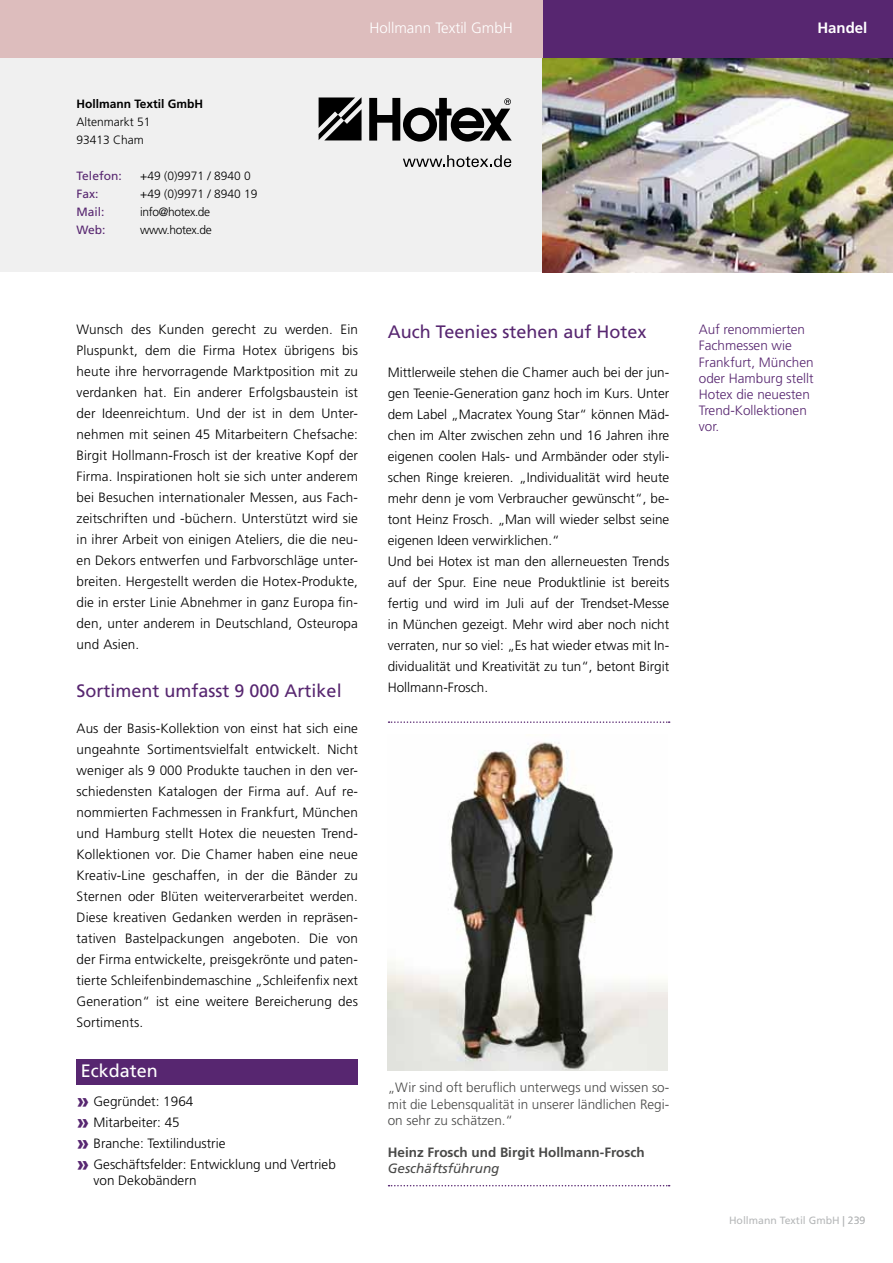
<style>
.page{position:relative;width:893px;height:1263px;background:#fff}
.page>*{position:absolute;margin:0;border:0;box-sizing:border-box;transform-origin:0 0}
.t1{font:18px "Frutiger LT Std";color:#572670}
.t2{font:18px "Frutiger LT Std";color:#fff}
.t3{font:300 15px "Frutiger LT Std";color:#fff}
.t4{font:700 15px "Frutiger LT Std";color:#fff}
.t5{font:300 13.5px/21px "Frutiger LT Std";color:#000;text-align:justify}
.t6{font:300 13.5px/16.2px "Frutiger LT Std";color:#494948;text-align:justify}
.t7{font:300 13.5px/16.2px "Frutiger LT Std";color:#572670}
.t8{font:700 13.5px "Frutiger LT Std";color:#494948}
.t9{font:italic 13.5px "Frutiger LT Std";color:#494948}
.t10{font:300 12px/18px "Frutiger LT Std";color:#000}
.t11{font:300 12px "Frutiger LT Std";letter-spacing:-.03em;color:#000}
.t12{font:12px "Frutiger LT Std";color:#572670}
.t13{font:700 12px "Frutiger LT Std";color:#000}
.t14{font:10.5px "Frutiger LT Std";color:#b6b8b9}
.s1{font-weight:900;font-size:21px;color:#572670}
.s2{font-weight:300}
</style>
<div class="page">
<div style="left:77px;top:1059px;width:281px;height:26px;background:#572670"></div>
<div style="left:0;top:57px;width:893px;height:215px;background:#f0f0f0"></div>
<img style="left:543px;top:58px;width:350px;height:214px">
<svg style="left:389px;top:721px;width:281px;height:2px"></svg>
<svg style="left:389px;top:1185px;width:281px;height:1px"></svg>
<img style="left:388px;top:742px;width:279px;height:328px">
<svg style="left:319px;top:97px;width:193px;height:45px"></svg>
<svg style="left:403px;top:155px;width:108px;height:12px"></svg>
<div style="left:543px;top:0;width:350px;height:57px;background:#572670"></div>
<div style="left:0;top:0;width:543px;height:57px;background:#ddbdbd"></div>
<p class="t13" style="left:77px;top:97px;width:128px">Hollmann Textil GmbH</p>
<p class="t10" style="left:77px;top:113px;width:76px">Altenmarkt 51<br>93413 Cham</p>
<p class="t12" style="left:77px;top:169px;width:47px">Telefon:</p>
<p class="t10" style="left:140px;top:167px;width:112px">+49 (0)9971 / 8940 0</p>
<p class="t12" style="left:77px;top:187px;width:24px">Fax:</p>
<p class="t10" style="left:140px;top:185px;width:119px">+49 (0)9971 / 8940 19</p>
<p class="t12" style="left:77px;top:205px;width:30px">Mail:</p>
<p class="t11" style="left:140px;top:205px;width:71px">info@hotex.de</p>
<p class="t12" style="left:77px;top:223px;width:30px">Web:</p>
<p class="t11" style="left:140px;top:223px;width:73px">www.hotex.de</p>
<p class="t3" style="left:369px;top:19px;width:145px">Hollmann Textil GmbH</p>
<p class="t4" style="left:817px;top:18px;width:52px">Handel</p>
<p class="t5" style="left:77px;top:319px;width:283px">Wunsch des Kunden gerecht zu werden. Ein Pluspunkt, dem die Firma Hotex übrigens bis heute ihre hervorragende Marktposition mit zu verdanken hat. Ein anderer Erfolgsbaustein ist der Ideenreichtum. Und der ist in dem Unter&shy;nehmen mit seinen 45 Mitarbeitern Chefsache:<br>Birgit Hollmann-Frosch ist der kreative Kopf der Firma. Inspirationen holt sie sich unter anderem bei Besuchen internationaler Messen, aus Fach&shy;zeitschriften und -büchern. Unterstützt wird sie in ihrer Arbeit von einigen Ateliers, die die neu&shy;en Dekors entwerfen und Farbvorschläge unter&shy;breiten. Hergestellt werden die Hotex-Produkte, die in erster Linie Abnehmer in ganz Europa fin&shy;den, unter anderem in Deutschland, Osteuropa und Asien.</p>
<h1 class="t1" style="left:77px;top:680px;width:267px">Sortiment umfasst 9 000 Artikel</h1>
<p class="t5" style="left:77px;top:718px;width:283px">Aus der Basis-Kollektion von einst hat sich eine ungeahnte Sortimentsvielfalt entwickelt. Nicht weniger als 9 000 Produkte tauchen in den ver&shy;schiedensten Katalogen der Firma auf. Auf re&shy;nommierten Fachmessen in Frankfurt, München und Hamburg stellt Hotex die neuesten Trend-Kollektionen vor. Die Chamer haben eine neue Kreativ-Line geschaffen, in der die Bänder zu Sternen oder Blüten weiterverarbeitet werden.<br>Diese kreativen Gedanken werden in repräsen&shy;tativen Bastelpackungen angeboten. Die von der Firma entwickelte, preisgekrönte und paten&shy;tierte Schleifenbindemaschine „Schleifenfix next Generation“ ist eine weitere Bereicherung des Sortiments.</p>
<h1 class="t2" style="left:81px;top:1060px;width:79px">Eckdaten</h1>
<p class="t5" style="left:77px;top:1091px;width:261px;text-align:left"><span class="s1">»</span> Gegründet: 1964<br><span class="s1">»</span> Mitarbeiter: 45<br><span class="s1">»</span> Branche: Textilindustrie<br><span class="s1">»</span> Geschäftsfelder: Entwicklung und Vertrieb</p>
<p class="t5" style="left:94px;top:1170px;width:105px">von Dekobändern</p>
<h1 class="t1" style="left:388px;top:321px;width:260px">Auch Teenies stehen auf Hotex</h1>
<p class="t5" style="left:388px;top:362px;width:283px;text-align:left">Mittlerweile stehen die Chamer auch bei der jun&shy;gen Teenie-Generation ganz hoch im Kurs. Unter dem Label „Macratex Young Star“ können Mäd&shy;chen im Alter zwischen zehn und 16 Jahren ihre eigenen coolen Hals- und Armbänder oder styli&shy;schen Ringe kreieren. „Individualität wird heute mehr denn je vom Verbraucher gewünscht“, be&shy;tont Heinz Frosch. „Man will wieder selbst seine eigenen Ideen verwirklichen.“<br>Und bei Hotex ist man den allerneuesten Trends auf der Spur. Eine neue Produktlinie ist bereits fertig und wird im Juli auf der Trendset-Messe in München gezeigt. Mehr wird aber noch nicht verraten, nur so viel: „Es hat wieder etwas mit In&shy;dividualität und Kreativität zu tun“, betont Birgit Hollmann-Frosch.</p>
<p class="t7" style="left:699px;top:322px;width:116px">Auf renommierten<br>Fachmessen wie<br>Frankfurt, München oder Hamburg stellt<br>Hotex die neuesten<br>Trend-Kollektionen vor.</p>
<p class="t6" style="left:388px;top:1080px;width:283px">„Wir sind oft beruflich unterwegs und wissen so&shy;mit die Lebensqualität in unserer ländlichen Regi&shy;on sehr zu schätzen.“</p>
<p class="t8" style="left:388px;top:1144px;width:258px">Heinz Frosch und Birgit Hollmann-Frosch</p>
<p class="t9" style="left:388px;top:1161px;width:113px">Geschäftsführung</p>
<p class="t14" style="left:729px;top:1214px;width:138px">Hollmann Textil GmbH <span class="s2">| 239</span></p>
</div>
